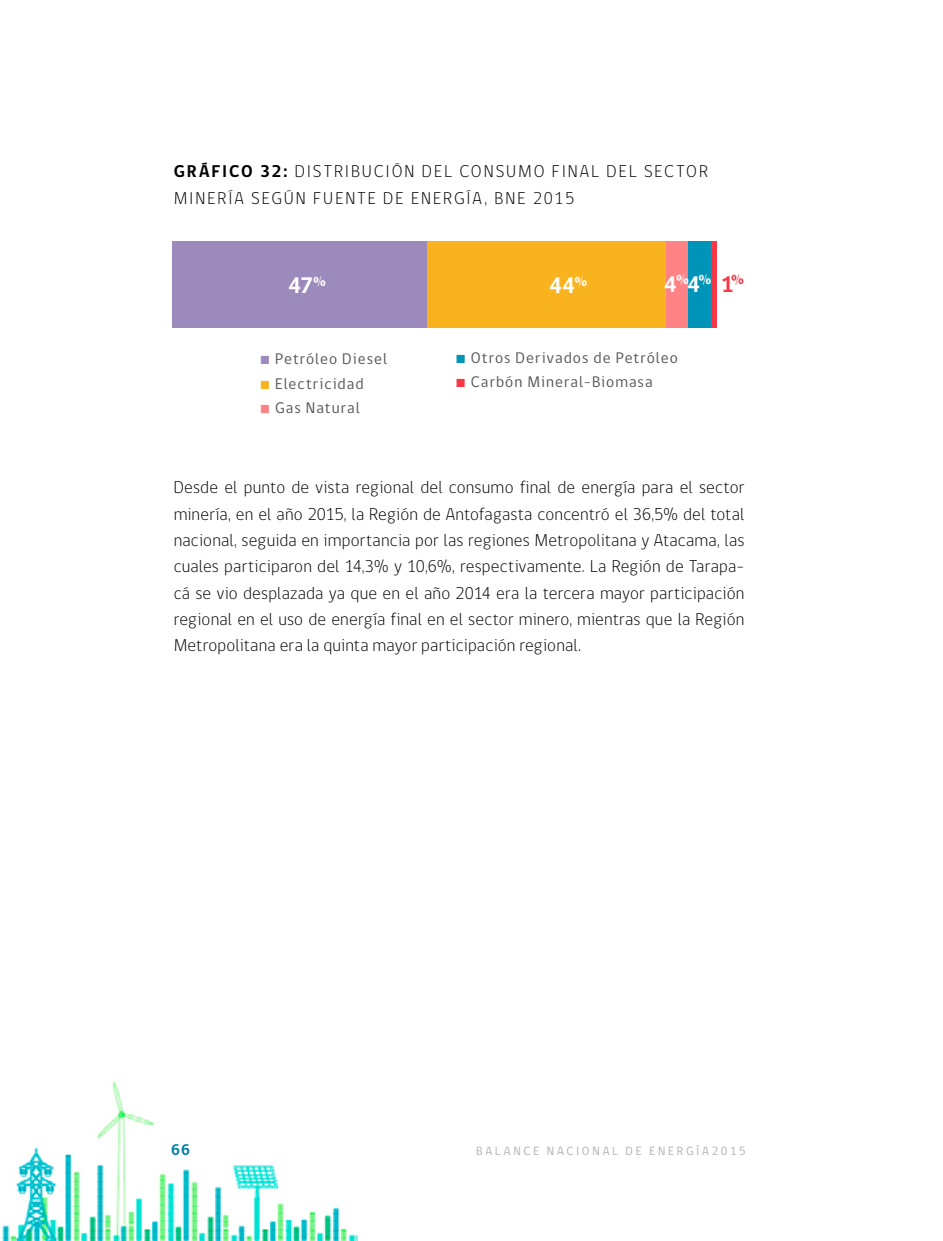
<style>
.page{position:relative;width:943px;height:1241px;background:#fff}
.page>*{position:absolute;margin:0;border:0;box-sizing:border-box;transform-origin:0 0}
.t1{font:700 22.93px "gob CL";color:#fff}
.t2{font:300 17.5px/26.2px "gob CL";letter-spacing:.1em;color:#000}
.t3{font:15.75px "gob CL";letter-spacing:.06em;color:#58585a}
.t4{font:700 15.75px "gob CL";color:#007ea3}
.t5{font:12.25px "gob CL";letter-spacing:.225em;color:#b1b3b4}
.s1{font-weight:700}
.s2{color:#fa3746}
.s3{font-family:"Arial";font-weight:700;font-size:17.5px;color:#9c8abc}
.s4{font-family:"Arial";font-weight:700;font-size:17.5px;color:#f8b31e}
.s5{font-family:"Arial";font-weight:700;font-size:17.5px;color:#ff8384}
.s6{font-family:"Arial";font-weight:700;font-size:17.5px;color:#0094b8}
.s7{font-family:"Arial";font-weight:700;font-size:17.5px;color:#fa3746}
</style>
<div class="page">
<img style="left:2px;top:1081px;width:355px;height:159px">
<div style="left:172px;top:241px;width:255px;height:87px;background:#9c8abc"></div>
<div style="left:427px;top:241px;width:239px;height:87px;background:#f8b31e"></div>
<div style="left:666px;top:241px;width:22px;height:87px;background:#ff8384"></div>
<div style="left:710px;top:241px;width:6px;height:87px;background:#fa3746"></div>
<div style="left:688px;top:241px;width:22px;height:87px;background:#0094b8"></div>
<p class="t2" style="left:174px;top:159px;width:536px"><span class="s1">GRÁFICO 32:</span> DISTRIBUCIÓN DEL CONSUMO FINAL DEL SECTOR<br>MINERÍA SEGÚN FUENTE DE ENERGÍA, BNE 2015</p>
<h1 class="t1" style="left:288px;top:270px;width:39px">47<sup>%</sup></h1>
<h1 class="t1" style="left:549px;top:270px;width:40px">44<sup>%</sup></h1>
<h1 class="t1" style="left:663px;top:268px;width:82px">4<sup>%</sup>4<sup>%</sup> <span class="s2">1</span><sup>%</sup></h1>
<p class="t3" style="left:260px;top:348px;width:129px"><span class="s3">■</span> Petróleo Diesel</p>
<p class="t3" style="left:260px;top:373px;width:105px"><span class="s4">■</span> Electricidad</p>
<p class="t3" style="left:260px;top:397px;width:102px"><span class="s5">■</span> Gas Natural</p>
<p class="t3" style="left:455px;top:346px;width:224px"><span class="s6">■</span> Otros Derivados de Petróleo</p>
<p class="t3" style="left:455px;top:371px;width:199px"><span class="s7">■</span> Carbón Mineral-Biomasa</p>
<p class="t2" style="left:174px;top:475px;width:572px;text-align:justify">Desde el punto de vista regional del consumo final de energía para el sector minería, en el año 2015, la Región de Antofagasta concentró el 36,5% del total nacional, seguida en importancia por las regiones Metropolitana y Atacama, las cuales participaron del 14,3% y 10,6%, respectivamente. La Región de Tarapa&shy;cá se vio desplazada ya que en el año 2014 era la tercera mayor participación regional en el uso de energía final en el sector minero, mientras que la Región Metropolitana era la quinta mayor participación regional.</p>
<p class="t4" style="left:171px;top:1138px;width:20px">66</p>
<p class="t5" style="left:476px;top:1141px;width:271px">BALANCE NACIONAL DE ENERGÍA2015</p>
</div>
